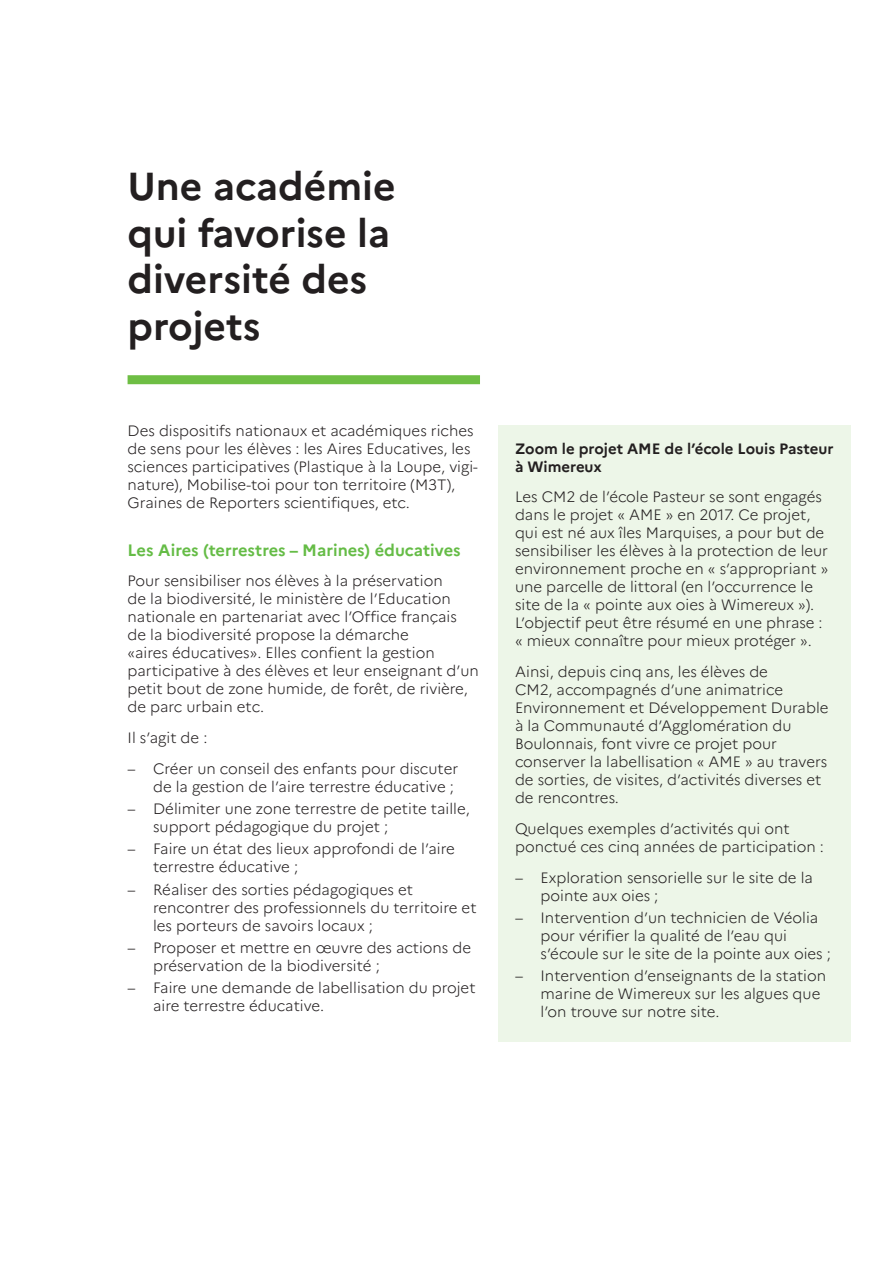
<style>
.page{position:relative;width:893px;height:1263px;background:#fff}
.page>*{position:absolute;margin:0;border:0;box-sizing:border-box;transform-origin:0 0}
.t1{font:700 39px/46.8px "Marianne";color:#231f20}
.t2{font:700 16.5px "Marianne";color:#65bc46}
.t3{font:300 15px/18px "Marianne";color:#231f20}
.t4{font:700 15px/18px "Marianne";color:#231f20}
</style>
<div class="page">
<div style="left:498px;top:425px;width:352px;height:617px;background:#edf6e8"></div>
<div style="left:128px;top:375px;width:352px;height:9px;background:#6ebe44"></div>
<h1 class="t1" style="left:128px;top:162px;width:270px">Une académie qui favorise la diversité des projets</h1>
<p class="t3" style="left:128px;top:422px;width:352px">Des dispositifs nationaux et académiques riches de sens pour les élèves : les Aires Educatives, les sciences participatives (Plastique à la Loupe, vigi&shy;nature), Mobilise-toi pour ton territoire (M3T), Graines de Reporters scientifiques, etc.</p>
<p class="t2" style="left:128px;top:540px;width:335px">Les Aires (terrestres – Marines) éducatives</p>
<p class="t3" style="left:128px;top:572px;width:353px">Pour sensibiliser nos élèves à la préservation<br>de la biodiversité, le ministère de l’Education nationale en partenariat avec l’Office français de la biodiversité propose la démarche<br>«aires éducatives». Elles confient la gestion participative à des élèves et leur enseignant d’un petit bout de zone humide, de forêt, de rivière, de parc urbain etc.</p>
<p class="t3" style="left:128px;top:729px;width:81px">Il s’agit de :</p>
<p class="t3" style="left:128px;top:759px;width:332px;text-align:right">– Créer un conseil des enfants pour discuter de la gestion de l’aire terrestre éducative ;</p>
<p class="t3" style="left:153px;top:800px;width:318px;text-indent:-26px">– Délimiter une zone terrestre de petite taille, support pédagogique du projet ;</p>
<p class="t3" style="left:153px;top:840px;width:303px;text-indent:-26px">– Faire un état des lieux approfondi de l’aire terrestre éducative ;</p>
<p class="t3" style="left:153px;top:880px;width:325px;text-indent:-26px">– Réaliser des sorties pédagogiques et rencontrer des professionnels du territoire et les porteurs de savoirs locaux ;</p>
<p class="t3" style="left:153px;top:938px;width:320px;text-indent:-26px">– Proposer et mettre en œuvre des actions de préservation de la biodiversité ;</p>
<p class="t3" style="left:153px;top:979px;width:324px;text-indent:-26px">– Faire une demande de labellisation du projet aire terrestre éducative.</p>
<p class="t4" style="left:515px;top:439px;width:320px">Zoom le projet AME de l’école Louis Pasteur à Wimereux</p>
<p class="t3" style="left:515px;top:488px;width:315px">Les CM2 de l’école Pasteur se sont engagés dans le projet « AME » en 2017. Ce projet, qui est né aux îles Marquises, a pour but de sensibiliser les élèves à la protection de leur environnement proche en « s’appropriant » une parcelle de littoral (en l’occurrence le site de la « pointe aux oies à Wimereux »).<br>L’objectif peut être résumé en une phrase : « mieux connaître pour mieux protéger ».</p>
<p class="t3" style="left:515px;top:663px;width:315px">Ainsi, depuis cinq ans, les élèves de<br>CM2, accompagnés d’une animatrice Environnement et Développement Durable à la Communauté d’Agglomération du Boulonnais, font vivre ce projet pour conserver la labellisation « AME » au travers de sorties, de visites, d’activités diverses et de rencontres.</p>
<p class="t3" style="left:515px;top:819px;width:310px">Quelques exemples d’activités qui ont ponctué ces cinq années de participation :</p>
<p class="t3" style="left:540px;top:868px;width:274px;text-indent:-26px">– Exploration sensorielle sur le site de la pointe aux oies ;</p>
<p class="t3" style="left:540px;top:908px;width:292px;text-indent:-26px">– Intervention d’un technicien de Véolia pour vérifier la qualité de l’eau qui s’écoule sur le site de la pointe aux oies ;</p>
<p class="t3" style="left:540px;top:967px;width:287px;text-indent:-26px">– Intervention d’enseignants de la station marine de Wimereux sur les algues que l’on trouve sur notre site.</p>
</div>
